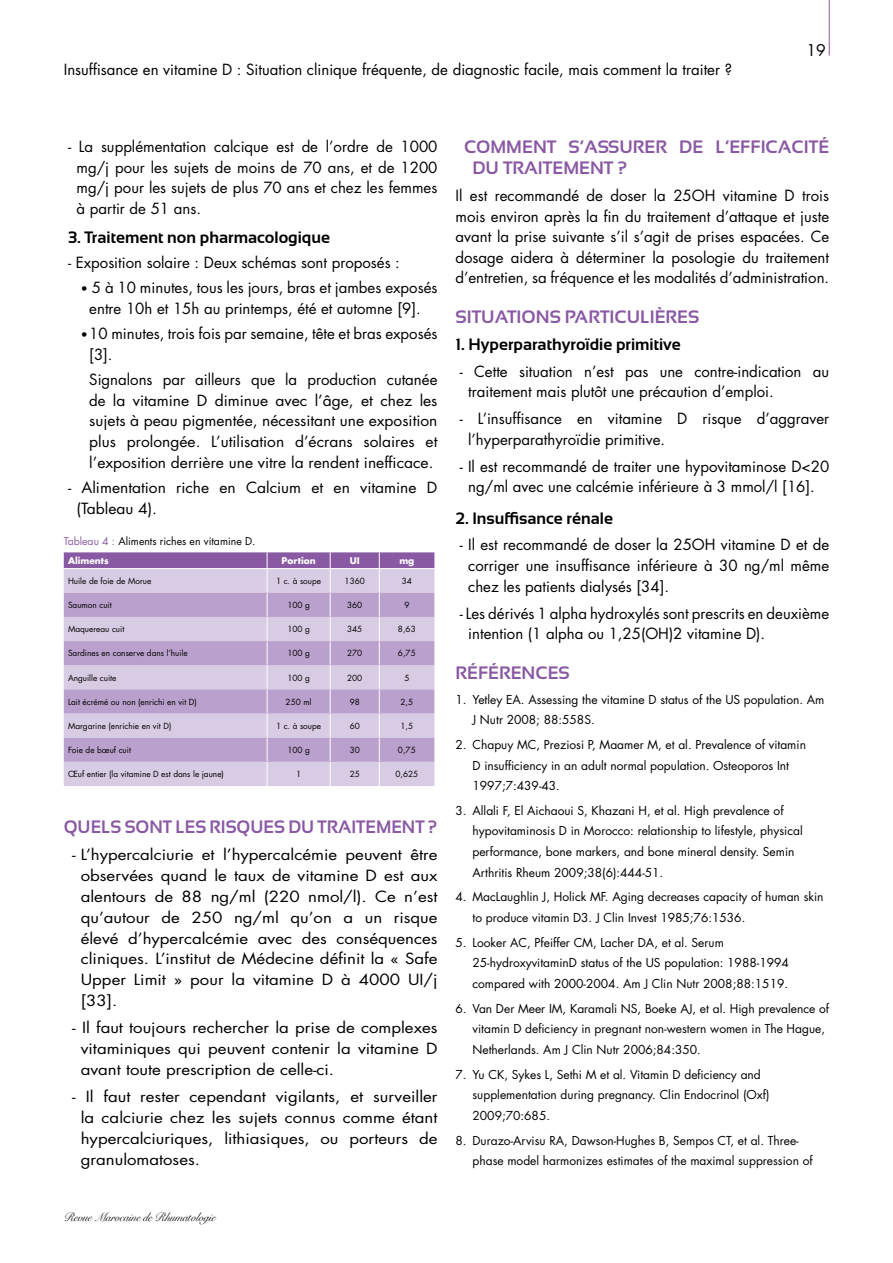
<style>
.page{position:relative;width:893px;height:1263px;background:#fff}
.page>*{position:absolute;margin:0;border:0;box-sizing:border-box;transform-origin:0 0}
.t1{font:700 18px "Sansation";color:#8a59a4}
.t2{font:700 16.5px "Sansation";color:#000}
.t3{font:15.75px "Futura";color:#000}
.t4{font:15px/20.5px "Futura";color:#000;text-align:justify}
.t5{font:15px/20.9px "Futura";color:#000;text-align:justify;scale:1.12 1}
.t6{font:15px/20.7px "Futura";color:#000;scale:1.04 1}
.t7{font:12px/20.5px "Futura";color:#000}
.t8{font:12px "Judith";color:#000}
.t9{font:10.5px "Futura";color:#000}
.t10{font:700 9px "Futura";color:#fff}
.t11{font:8.25px "Futura";color:#000}
.s1{font-size:12px}
.s2{color:#8a59a4}
</style>
<div class="page">
<hr style="left:829px;top:0;width:1px;height:56px;background:#8a59a4">
<svg style="left:64px;top:552px;width:370px;height:234px;background:#c7b2d6"></svg>
<p class="t4" style="left:64px;top:60px;width:670px">Insuffisance en vitamine D : Situation clinique fréquente, de diagnostic facile, mais comment la traiter ?</p>
<p class="t3" style="left:807px;top:40px;width:21px">19</p>
<p class="t4" style="left:77px;top:136px;width:362px;text-indent:-9px">- La supplémentation calcique est de l’ordre de 1000 mg/j pour les sujets de moins de 70 ans, et de 1200 mg/j pour les sujets de plus 70 ans et chez les femmes à partir de 51 ans.</p>
<p class="t2" style="left:68px;top:228px;width:264px">3. TRAITEMENT NON PHARMACOLOGIQUE</p>
<p class="t4" style="left:68px;top:253px;width:333px">- Exposition solaire : Deux schémas sont proposés :</p>
<p class="t4" style="left:81px;top:278px;width:358px;text-align:center"><span class="s1">•</span> 5 à 10 minutes, tous les jours, bras et jambes exposés entre 10h et 15h au printemps, été et automne [9].</p>
<p class="t4" style="left:89px;top:323px;width:350px;text-indent:-8px"><span class="s1">•</span>10 minutes, trois fois par semaine, tête et bras exposés [3].</p>
<p class="t4" style="left:89px;top:369px;width:350px">Signalons par ailleurs que la production cutanée de la vitamine D diminue avec l’âge, et chez les sujets à peau pigmentée, nécessitant une exposition plus prolongée. L’utilisation d’écrans solaires et l’exposition derrière une vitre la rendent inefficace.</p>
<p class="t6" style="left:77px;top:477px;width:349px;text-indent:-9px">- Alimentation riche en Calcium et en vitamine D (Tableau 4).</p>
<p class="t9" style="left:64px;top:534px;width:193px"><span class="s2">Tableau 4 :</span> Aliments riches en vitamine D.</p>
<p class="t10" style="left:68px;top:555px;width:42px">Aliments</p>
<p class="t10" style="left:282px;top:555px;width:36px">Portion</p>
<p class="t10" style="left:350px;top:555px;width:11px">UI</p>
<p class="t10" style="left:399px;top:555px;width:16px">mg</p>
<p class="t11" style="left:68px;top:576px;width:85px">Huile de foie de Morue</p>
<p class="t11" style="left:276px;top:576px;width:47px">1 c. à soupe</p>
<p class="t11" style="left:345px;top:576px;width:22px">1360</p>
<p class="t11" style="left:402px;top:576px;width:12px">34</p>
<p class="t11" style="left:68px;top:600px;width:45px">Saumon cuit</p>
<p class="t11" style="left:287px;top:600px;width:24px">100 g</p>
<p class="t11" style="left:347px;top:600px;width:17px">360</p>
<p class="t11" style="left:404px;top:600px;width:7px">9</p>
<p class="t11" style="left:68px;top:624px;width:58px">Maquereau cuit</p>
<p class="t11" style="left:287px;top:624px;width:24px">100 g</p>
<p class="t11" style="left:347px;top:624px;width:17px">345</p>
<p class="t11" style="left:398px;top:624px;width:19px">8,63</p>
<p class="t11" style="left:68px;top:648px;width:121px">Sardines en conserve dans l’huile</p>
<p class="t11" style="left:287px;top:648px;width:24px">100 g</p>
<p class="t11" style="left:347px;top:648px;width:17px">270</p>
<p class="t11" style="left:398px;top:648px;width:19px">6,75</p>
<p class="t11" style="left:68px;top:672px;width:50px">Anguille cuite</p>
<p class="t11" style="left:287px;top:672px;width:24px">100 g</p>
<p class="t11" style="left:347px;top:672px;width:17px">200</p>
<p class="t11" style="left:404px;top:672px;width:7px">5</p>
<p class="t11" style="left:68px;top:696px;width:130px">Lait écrémé ou non (enrichi en vit D)</p>
<p class="t11" style="left:286px;top:696px;width:27px">250 ml</p>
<p class="t11" style="left:350px;top:696px;width:12px">98</p>
<p class="t11" style="left:400px;top:696px;width:14px">2,5</p>
<p class="t11" style="left:68px;top:720px;width:105px">Margarine (enrichie en vit D)</p>
<p class="t11" style="left:276px;top:720px;width:47px">1 c. à soupe</p>
<p class="t11" style="left:350px;top:720px;width:12px">60</p>
<p class="t11" style="left:400px;top:720px;width:14px">1,5</p>
<p class="t11" style="left:68px;top:745px;width:64px">Foie de bœuf cuit</p>
<p class="t11" style="left:287px;top:745px;width:24px">100 g</p>
<p class="t11" style="left:350px;top:745px;width:12px">30</p>
<p class="t11" style="left:398px;top:745px;width:19px">0,75</p>
<p class="t11" style="left:68px;top:769px;width:157px">Œuf entier (la vitamine D est dans le jaune)</p>
<p class="t11" style="left:296px;top:769px;width:7px">1</p>
<p class="t11" style="left:350px;top:769px;width:12px">25</p>
<p class="t11" style="left:395px;top:769px;width:24px">0,625</p>
<p class="t1" style="left:64px;top:816px;width:375px">QUELS SONT LES RISQ UES DU TRAITEMENT ?</p>
<p class="t5" style="left:81px;top:844px;width:320px;text-indent:-9px">- L’hypercalciurie et l’hypercalcémie peuvent être observées quand le taux de vitamine D est aux alentours de 88 ng/ml (220 nmol/l). Ce n’est qu’autour de 250 ng/ml qu’on a un risque élevé d’hypercalcémie avec des conséquences cliniques. L’institut de Médecine définit la « Safe Upper Limit » pour la vitamine D à 4000 UI/j [33].</p>
<p class="t5" style="left:81px;top:1018px;width:320px;text-indent:-9px">- Il faut toujours rechercher la prise de complexes vitaminiques qui peuvent contenir la vitamine D avant toute prescription de celle-ci.</p>
<p class="t5" style="left:81px;top:1087px;width:320px;text-indent:-9px">- Il faut rester cependant vigilants, et surveiller la calciurie chez les sujets connus comme étant hypercalciuriques, lithiasiques, ou porteurs de granulomatoses.</p>
<p class="t8" style="left:64px;top:1210px;width:153px">Revue Marocaine de Rhumatologie</p>
<p class="t1" style="left:464px;top:137px;width:315px">COMM ENT S’ASSURER DE L’EFFICAC</p>
<p class="t1" style="left:804px;top:137px;width:27px">ITÉ</p>
<p class="t1" style="left:472px;top:158px;width:156px">DU TRAITEMENT ?</p>
<p class="t4" style="left:455px;top:185px;width:375px">Il est recommandé de doser la 25OH vitamine D trois mois environ après la fin du traitement d’attaque et juste avant la prise suivante s’il s’agit de prises espacées. Ce dosage aidera à déterminer la posologie du traitement d’entretien, sa fréquence et les modalités d’administration.</p>
<p class="t1" style="left:455px;top:307px;width:245px">SITUATIONS PARTIC ULIÈRES</p>
<p class="t2" style="left:455px;top:335px;width:227px">1. HYPERPARATHYROÏDIE PRIMITIVE</p>
<p class="t4" style="left:468px;top:361px;width:362px;text-indent:-9px">- Cette situation n’est pas une contre-indication au traitement mais plutôt une précaution d’emploi.</p>
<p class="t4" style="left:468px;top:409px;width:362px;text-indent:-9px">- L’insuffisance en vitamine D risque d’aggraver l’hyperparathyroïdie primitive.</p>
<p class="t4" style="left:460px;top:456px;width:371px;text-align:center">- Il est recommandé de traiter une hypovitaminose D&lt;20 ng/ml avec une calcémie inférieure à 3 mmol/l [16].</p>
<p class="t2" style="left:455px;top:509px;width:159px">2. INSUFFISANCE RÉNALE</p>
<p class="t4" style="left:468px;top:535px;width:362px;text-indent:-9px">- Il est recommandé de doser la 25OH vitamine D et de corriger une insuffisance inférieure à 30 ng/ml même chez les patients dialysés [34].</p>
<p class="t4" style="left:468px;top:603px;width:362px;text-indent:-9px">- Les dérivés 1 alpha hydroxylés sont prescrits en deuxième intention (1 alpha ou 1,25(OH)2 vitamine D).</p>
<p class="t1" style="left:455px;top:662px;width:116px">RÉFÉRENCES</p>
<p class="t7" style="left:472px;top:689px;width:353px;text-indent:-17px">1. Yetley EA. Assessing the vitamine D status of the US population. Am<br>J Nutr 2008; 88:558S.</p>
<p class="t7" style="left:472px;top:734px;width:335px;text-indent:-17px">2. Chapuy MC, Preziosi P, Maamer M, et al. Prevalence of vitamin<br>D insufficiency in an adult normal population. Osteoporos Int<br>1997;7:439-43.</p>
<p class="t7" style="left:472px;top:800px;width:332px;text-indent:-17px">3. Allali F, El Aichaoui S, Khazani H, et al. High prevalence of hypovitaminosis D in Morocco: relationship to lifestyle, physical performance, bone markers, and bone mineral density. Semin Arthritis Rheum 2009;38(6):444-51.</p>
<p class="t7" style="left:472px;top:887px;width:353px;text-indent:-17px">4. MacLaughlin J, Holick MF. Aging decreases capacity of human skin to produce vitamin D3. J Clin Invest 1985;76:1536.</p>
<p class="t7" style="left:472px;top:932px;width:318px;text-indent:-17px">5. Looker AC, Pfeiffer CM, Lacher DA, et al. Serum<br>25-hydroxyvitaminD status of the US population: 1988-1994 compared with 2000-2004. Am J Clin Nutr 2008;88:1519.</p>
<p class="t7" style="left:472px;top:998px;width:358px;text-indent:-17px">6. Van Der Meer IM, Karamali NS, Boeke AJ, et al. High prevalence of vitamin D deficiency in pregnant non-western women in The Hague,<br>Netherlands. Am J Clin Nutr 2006;84:350.</p>
<p class="t7" style="left:472px;top:1064px;width:298px;text-indent:-17px">7. Yu CK, Sykes L, Sethi M et al. Vitamin D deficiency and supplementation during pregnancy. Clin Endocrinol (Oxf)<br>2009;70:685.</p>
<p class="t7" style="left:472px;top:1130px;width:342px;text-indent:-17px">8. Durazo-Arvisu RA, Dawson-Hughes B, Sempos CT, et al. Three&shy;phase model harmonizes estimates of the maximal suppression of</p>
</div>
